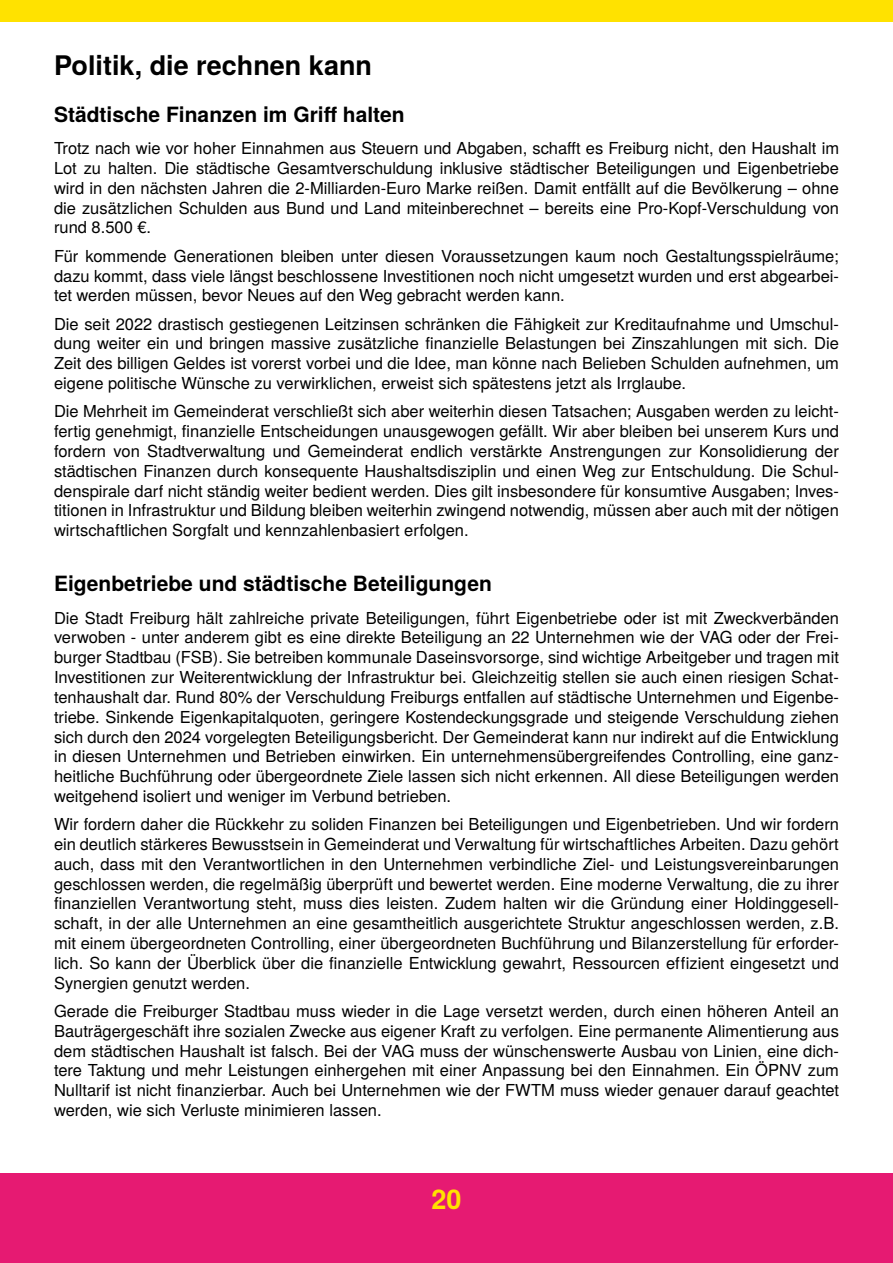
<style>
.page{position:relative;width:893px;height:1263px;background:#fff}
.page>*{position:absolute;margin:0;border:0;box-sizing:border-box;transform-origin:0 0}
.t1{font:700 27px "Te X Gyre Heros";color:#000}
.t2{font:700 27px "Te X Gyre Heros";color:#ffe200}
.t3{font:700 21px "Te X Gyre Heros";color:#000}
.t4{font:16.5px/19.8px "Te X Gyre Heros";color:#000;text-align:justify}
</style>
<div class="page">
<div style="left:0;top:1174px;width:893px;height:89px;background:#e61a72"></div>
<div style="left:0;top:0;width:893px;height:21px;background:#ffe200"></div>
<h1 class="t1" style="left:54px;top:45px;width:319px">Politik, die rechnen kann</h1>
<p class="t3" style="left:54px;top:98px;width:352px">Städtische Finanzen im Griff halten</p>
<p class="t4" style="left:54px;top:137px;width:787px">Trotz nach wie vor hoher Einnahmen aus Steuern und Abgaben, schafft es Freiburg nicht, den Haushalt im Lot zu halten. Die städtische Gesamtverschuldung inklusive städtischer Beteiligungen und Eigenbetriebe wird in den nächsten Jahren die 2-Milliarden-Euro Marke reißen. Damit entfällt auf die Bevölkerung – ohne die zusätzlichen Schulden aus Bund und Land miteinberechnet – bereits eine Pro-Kopf-Verschuldung von rund 8.500 €.</p>
<p class="t4" style="left:54px;top:245px;width:786px">Für kommende Generationen bleiben unter diesen Voraussetzungen kaum noch Gestaltungsspielräume; dazu kommt, dass viele längst beschlossene Investitionen noch nicht umgesetzt wurden und erst abgearbei&shy;tet werden müssen, bevor Neues auf den Weg gebracht werden kann.</p>
<p class="t4" style="left:54px;top:313px;width:786px">Die seit 2022 drastisch gestiegenen Leitzinsen schränken die Fähigkeit zur Kreditaufnahme und Umschul&shy;dung weiter ein und bringen massive zusätzliche finanzielle Belastungen bei Zinszahlungen mit sich. Die Zeit des billigen Geldes ist vorerst vorbei und die Idee, man könne nach Belieben Schulden aufnehmen, um eigene politische Wünsche zu verwirklichen, erweist sich spätestens jetzt als Irrglaube.</p>
<p class="t4" style="left:54px;top:400px;width:786px">Die Mehrheit im Gemeinderat verschließt sich aber weiterhin diesen Tatsachen; Ausgaben werden zu leicht&shy;fertig genehmigt, finanzielle Entscheidungen unausgewogen gefällt. Wir aber bleiben bei unserem Kurs und fordern von Stadtverwaltung und Gemeinderat endlich verstärkte Anstrengungen zur Konsolidierung der städtischen Finanzen durch konsequente Haushaltsdisziplin und einen Weg zur Entschuldung. Die Schul&shy;denspirale darf nicht ständig weiter bedient werden. Dies gilt insbesondere für konsumtive Ausgaben; Inves&shy;titionen in Infrastruktur und Bildung bleiben weiterhin zwingend notwendig, müssen aber auch mit der nötigen wirtschaftlichen Sorgfalt und kennzahlenbasiert erfolgen.</p>
<p class="t3" style="left:54px;top:567px;width:439px">Eigenbetriebe und städtische Beteiligungen</p>
<p class="t4" style="left:54px;top:607px;width:786px">Die Stadt Freiburg hält zahlreiche private Beteiligungen, führt Eigenbetriebe oder ist mit Zweckverbänden verwoben - unter anderem gibt es eine direkte Beteiligung an 22 Unternehmen wie der VAG oder der Frei&shy;burger Stadtbau (FSB). Sie betreiben kommunale Daseinsvorsorge, sind wichtige Arbeitgeber und tragen mit Investitionen zur Weiterentwicklung der Infrastruktur bei. Gleichzeitig stellen sie auch einen riesigen Schat&shy;tenhaushalt dar. Rund 80% der Verschuldung Freiburgs entfallen auf städtische Unternehmen und Eigenbe&shy;triebe. Sinkende Eigenkapitalquoten, geringere Kostendeckungsgrade und steigende Verschuldung ziehen sich durch den 2024 vorgelegten Beteiligungsbericht. Der Gemeinderat kann nur indirekt auf die Entwicklung in diesen Unternehmen und Betrieben einwirken. Ein unternehmensübergreifendes Controlling, eine ganz&shy;heitliche Buchführung oder übergeordnete Ziele lassen sich nicht erkennen. All diese Beteiligungen werden weitgehend isoliert und weniger im Verbund betrieben.</p>
<p class="t4" style="left:54px;top:813px;width:786px">Wir fordern daher die Rückkehr zu soliden Finanzen bei Beteiligungen und Eigenbetrieben. Und wir fordern ein deutlich stärkeres Bewusstsein in Gemeinderat und Verwaltung für wirtschaftliches Arbeiten. Dazu gehört auch, dass mit den Verantwortlichen in den Unternehmen verbindliche Ziel- und Leistungsvereinbarungen geschlossen werden, die regelmäßig überprüft und bewertet werden. Eine moderne Verwaltung, die zu ihrer finanziellen Verantwortung steht, muss dies leisten. Zudem halten wir die Gründung einer Holdinggesell&shy;schaft, in der alle Unternehmen an eine gesamtheitlich ausgerichtete Struktur angeschlossen werden, z.B. mit einem übergeordneten Controlling, einer übergeordneten Buchführung und Bilanzerstellung für erforder&shy;lich. So kann der Überblick über die finanzielle Entwicklung gewahrt, Ressourcen effizient eingesetzt und Synergien genutzt werden.</p>
<p class="t4" style="left:54px;top:1000px;width:787px">Gerade die Freiburger Stadtbau muss wieder in die Lage versetzt werden, durch einen höheren Anteil an Bauträgergeschäft ihre sozialen Zwecke aus eigener Kraft zu verfolgen. Eine permanente Alimentierung aus dem städtischen Haushalt ist falsch. Bei der VAG muss der wünschenswerte Ausbau von Linien, eine dich&shy;tere Taktung und mehr Leistungen einhergehen mit einer Anpassung bei den Einnahmen. Ein ÖPNV zum Nulltarif ist nicht finanzierbar. Auch bei Unternehmen wie der FWTM muss wieder genauer darauf geachtet werden, wie sich Verluste minimieren lassen.</p>
<h1 class="t2" style="left:431px;top:1178px;width:32px">20</h1>
</div>
